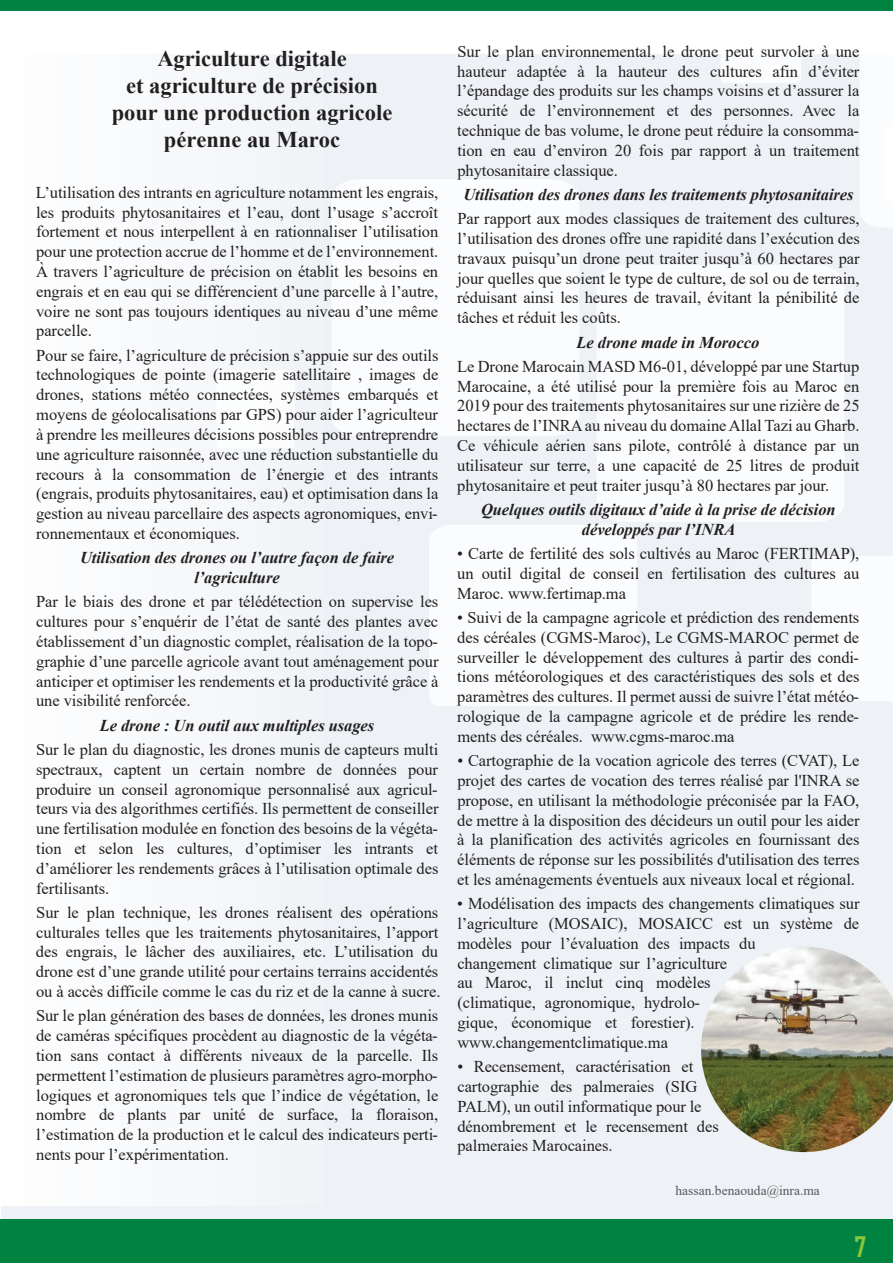
<style>
.page{position:relative;width:893px;height:1263px;background:#fff}
.page>*{position:absolute;margin:0;border:0;box-sizing:border-box;transform-origin:0 0}
.t1{font:700 27.15px "Agency FB";color:#8bc63e}
.t2{font:700 22.5px/27px "Times New Roman";color:#231f20;text-align:center}
.t3{font:16.5px/19.8px "Times New Roman";letter-spacing:-.005em;color:#231f20;text-align:justify}
.t4{font:italic 700 16.5px/19.8px "Times New Roman";letter-spacing:-.005em;color:#231f20;text-align:center}
.t5{font:13.5px "Times New Roman";color:#57585a}
.s1{font-weight:700;font-style:italic}
</style>
<div class="page">
<div style="left:1px;top:54px;width:892px;height:1209px;background:#eef2f6"></div>
<div style="left:332px;top:180px;width:247px;height:256px;background:#fbfcfd"></div>
<div style="left:597px;top:266px;width:247px;height:256px;background:#fbfcfd"></div>
<div style="left:429px;top:525px;width:208px;height:181px;background:#fbfcfd"></div>
<div style="left:860px;top:54px;width:33px;height:173px;background:#fbfcfd"></div>
<div style="left:721px;top:2px;width:80px;height:81px;background:#fff;border-radius:4px"></div>
<div style="left:812px;top:556px;width:81px;height:145px;background:#fbfcfd"></div>
<div style="left:1px;top:0;width:321px;height:1205px;background:#f8f9fb"></div>
<div style="left:0;top:0;width:893px;height:10px;background:#008240"></div>
<div style="left:1px;top:1219px;width:892px;height:44px;background:#008240"></div>
<img style="left:701px;top:947px;width:192px;height:205px">
<h2 class="t2" style="left:112px;top:44px;width:282px">Agriculture digitale<br>et agriculture de précision pour une production agricole pérenne au Maroc</h2>
<p class="t3" style="left:36px;top:182px;width:404px">L’utilisation des intrants en agriculture notamment les engrais, les produits phytosanitaires et l’eau, dont l’usage s’accroît fortement et nous interpellent à en rationnaliser l’utilisation pour une protection accrue de l’homme et de l’environnement.<br>À travers l’agriculture de précision on établit les besoins en engrais et en eau qui se différencient d’une parcelle à l’autre, voire ne sont pas toujours identiques au niveau d’une même parcelle.</p>
<p class="t3" style="left:36px;top:345px;width:404px">Pour se faire, l’agriculture de précision s’appuie sur des outils technologiques de pointe (imagerie satellitaire , images de drones, stations météo connectées, systèmes embarqués et moyens de géolocalisations par GPS) pour aider l’agriculteur à prendre les meilleures décisions possibles pour entreprendre une agriculture raisonnée, avec une réduction substantielle du recours à la consommation de l’énergie et des intrants (engrais, produits phytosanitaires, eau) et optimisation dans la gestion au niveau parcellaire des aspects agronomiques, envi&shy;ronnementaux et économiques.</p>
<p class="t4" style="left:80px;top:547px;width:316px">Utilisation des drones ou l’autre façon de faire l’agriculture</p>
<p class="t3" style="left:36px;top:591px;width:404px">Par le biais des drone et par télédétection on supervise les cultures pour s’enquérir de l’état de santé des plantes avec établissement d’un diagnostic complet, réalisation de la topo&shy;graphie d’une parcelle agricole avant tout aménagement pour anticiper et optimiser les rendements et la productivité grâce à une visibilité renforcée.</p>
<p class="t4" style="left:100px;top:715px;width:276px">Le drone : Un outil aux multiples usages</p>
<p class="t3" style="left:36px;top:739px;width:404px">Sur le plan du diagnostic, les drones munis de capteurs multi spectraux, captent un certain nombre de données pour produire un conseil agronomique personnalisé aux agricul&shy;teurs via des algorithmes certifiés. Ils permettent de conseiller une fertilisation modulée en fonction des besoins de la végéta&shy;tion et selon les cultures, d’optimiser les intrants et d’améliorer les rendements grâces à l’utilisation optimale des fertilisants.</p>
<p class="t3" style="left:36px;top:902px;width:406px;text-align:left">Sur le plan technique, les drones réalisent des opérations culturales telles que les traitements phytosanitaires, l’apport des engrais, le lâcher des auxiliaires, etc. L’utilisation du drone est d’une grande utilité pour certains terrains accidentés ou à accès difficile comme le cas du riz et de la canne à sucre.</p>
<p class="t3" style="left:36px;top:1005px;width:404px">Sur le plan génération des bases de données, les drones munis de caméras spécifiques procèdent au diagnostic de la végéta&shy;tion sans contact à différents niveaux de la parcelle. Ils permettent l’estimation de plusieurs paramètres agro-morpho&shy;logiques et agronomiques tels que l’indice de végétation, le nombre de plants par unité de surface, la floraison, l’estimation de la production et le calcul des indicateurs perti&shy;nents pour l’expérimentation.</p>
<p class="t3" style="left:457px;top:41px;width:404px">Sur le plan environnemental, le drone peut survoler à une hauteur adaptée à la hauteur des cultures afin d’éviter l’épandage des produits sur les champs voisins et d’assurer la sécurité de l’environnement et des personnes. Avec la technique de bas volume, le drone peut réduire la consomma&shy;tion en eau d’environ 20 fois par rapport à un traitement phytosanitaire classique.</p>
<p class="t4" style="left:463px;top:184px;width:392px">Utilisation des drones dans les traitements phytosanitaires</p>
<p class="t3" style="left:457px;top:208px;width:404px">Par rapport aux modes classiques de traitement des cultures, l’utilisation des drones offre une rapidité dans l’exécution des travaux puisqu’un drone peut traiter jusqu’à 60 hectares par jour quelles que soient le type de culture, de sol ou de terrain, réduisant ainsi les heures de travail, évitant la pénibilité de tâches et réduit les coûts.</p>
<p class="t3" style="left:457px;top:329px;width:404px;line-height:24.3px;text-indent:119px"><span class="s1">Le drone made</span> <span class="s1">in M</span><span class="s1">orocco<br></span>Le Drone Marocain MASD M6-01, développé par une Startup</p>
<p class="t3" style="left:457px;top:376px;width:404px">Marocaine, a été utilisé pour la première fois au Maroc en 2019 pour des traitements phytosanitaires sur une rizière de 25 hectares de l’INRA au niveau du domaine Allal Tazi au Gharb.<br>Ce véhicule aérien sans pilote, contrôlé à distance par un utilisateur sur terre, a une capacité de 25 litres de produit phytosanitaire et peut traiter jusqu’à 80 hectares par jour.</p>
<p class="t4" style="left:481px;top:499px;width:356px">Quelques outils digitaux d’aide à la prise de décision développés par l’INRA</p>
<p class="t3" style="left:457px;top:543px;width:404px">• Carte de fertilité des sols cultivés au Maroc (FERTIMAP), un outil digital de conseil en fertilisation des cultures au Maroc. www.fertimap.ma</p>
<p class="t3" style="left:457px;top:607px;width:404px">• Suivi de la campagne agricole et prédiction des rendements des céréales (CGMS-Maroc), Le CGMS-MAROC permet de surveiller le développement des cultures à partir des condi&shy;tions météorologiques et des caractéristiques des sols et des paramètres des cultures. Il permet aussi de suivre l’état météo&shy;rologique de la campagne agricole et de prédire les rende&shy;ments des céréales. www.cgms-maroc.ma</p>
<p class="t3" style="left:457px;top:750px;width:404px">• Cartographie de la vocation agricole des terres (CVAT), Le projet des cartes de vocation des terres réalisé par l'INRA se propose, en utilisant la méthodologie préconisée par la FAO, de mettre à la disposition des décideurs un outil pour les aider à la planification des activités agricoles en fournissant des éléments de réponse sur les possibilités d'utilisation des terres et les aménagements éventuels aux niveaux local et régional.</p>
<p class="t3" style="left:457px;top:893px;width:404px;text-align:left">• Modélisation des impacts des changements climatiques sur l’agriculture (MOSAIC), MOSAICC est un système de modèles pour l’évaluation des impacts du<br>changement climatique sur l’agriculture<br>au Maroc, il inclut cinq modèles<br>(climatique, agronomique, hydrolo-<br>gique, économique et forestier). www.changementclimatique.ma</p>
<p class="t3" style="left:457px;top:1056px;width:263px;text-align:left">• Recensement, caractérisation et cartographie des palmeraies (SIG PALM), un outil informatique pour le dénombrement et le recensement des palmeraies Marocaines.</p>
<p class="t5" style="left:676px;top:1181px;width:146px">hassan.benaouda@inra.ma</p>
<h1 class="t1" style="left:860px;top:1226px;width:13px">2</h1>
<h1 class="t1" style="left:854px;top:1229px;width:13px">7</h1>
</div>
